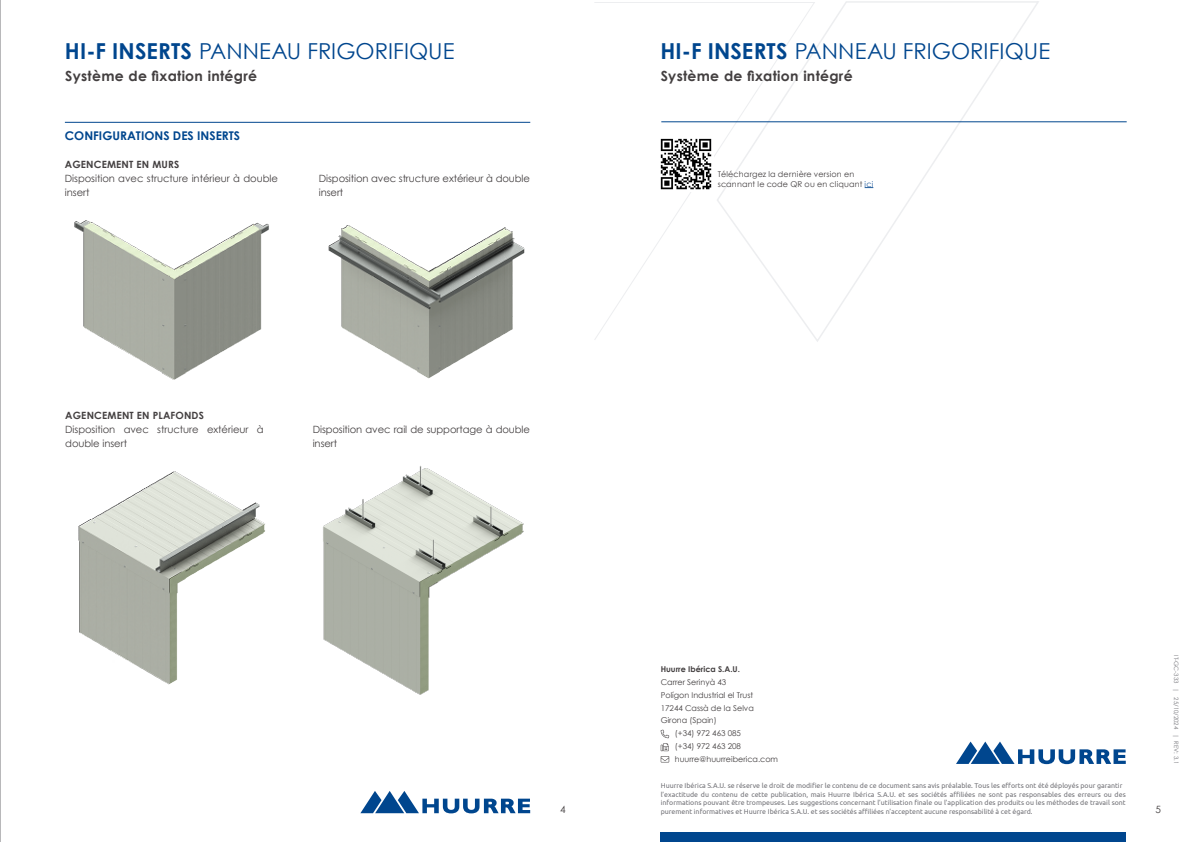
<style>
.page{position:relative;width:1191px;height:842px;background:#fff}
.page>*{position:absolute;margin:0;border:0;box-sizing:border-box;transform-origin:0 0}
.t1{font:22px "Century Gothic";color:#00468e}
.t2{font:700 14px "Century Gothic";letter-spacing:.02em;color:#433f40}
.t3{font:700 12px "Century Gothic";color:#00468e}
.t4{font:10px/14px "Century Gothic";letter-spacing:-.005em;color:#433f40}
.t5{font:700 10px "Century Gothic";letter-spacing:.015em;color:#433f40}
.t6{font:8px "Century Gothic";color:#433f40}
.t7{font:8px/10px "Century Gothic";letter-spacing:.02em;color:#433f40}
.t8{font:700 8px "Century Gothic";color:#433f40}
.t9{font:7px/8.4px "Ubuntu";color:#727277}
.t10{font:6px "Century Gothic";color:#727277}
.s1{font-weight:700}
.s2{color:#235d9c}
</style>
<div class="page">
<svg style="left:594px;top:2px;width:121px;height:338px"></svg>
<svg style="left:715px;top:1px;width:325px;height:341px"></svg>
<div style="left:660px;top:832px;width:465px;height:10px;background:#00468e"></div>
<svg style="left:660px;top:730px;width:9px;height:32px"></svg>
<svg style="left:956px;top:741px;width:169px;height:23px"></svg>
<svg style="left:360px;top:791px;width:170px;height:22px"></svg>
<hr style="left:0;top:0;width:1px;height:842px;background:#727277">
<hr style="left:65px;top:122px;width:465px;height:1px;background:#00468e">
<img style="left:78px;top:471px;width:187px;height:214px">
<img style="left:323px;top:465px;width:201px;height:230px">
<img style="left:328px;top:225px;width:197px;height:154px">
<img style="left:74px;top:220px;width:195px;height:160px">
<img style="left:658px;top:136px;width:55px;height:55px">
<hr style="left:661px;top:121px;width:465px;height:1px;background:#00468e">
<h1 class="t1" style="left:65px;top:36px;width:391px"><span class="s1">HI-F INSERTS</span> PANNEAU FRIGORIFIQUE</h1>
<h2 class="t2" style="left:65px;top:65px;width:193px">Système de fixation intégré</h2>
<h3 class="t3" style="left:65px;top:126px;width:177px">CONFIGURATIONS DES INSERTS</h3>
<h3 class="t5" style="left:65px;top:157px;width:116px">AGENCEMENT EN MURS</h3>
<h3 class="t4" style="left:65px;top:172px;width:215px">Disposition avec structure intérieur à double insert</h3>
<h3 class="t4" style="left:319px;top:172px;width:213px">Disposition avec structure extérieur à double insert</h3>
<h3 class="t5" style="left:65px;top:408px;width:140px">AGENCEMENT EN PLAFONDS</h3>
<h3 class="t4" style="left:65px;top:423px;width:200px">Disposition avec structure extérieur à double insert</h3>
<h3 class="t4" style="left:313px;top:422px;width:219px">Disposition avec rail de supportage à double insert</h3>
<h3 class="t4" style="left:560px;top:802px;width:7px">4</h3>
<h1 class="t1" style="left:660px;top:36px;width:391px"><span class="s1">HI-F INSERTS</span> PANNEAU FRIGORIFIQUE</h1>
<h2 class="t2" style="left:660px;top:65px;width:193px">Système de fixation intégré</h2>
<p class="t7" style="left:718px;top:169px;width:157px">Téléchargez la dernière version en scannant le code QR ou en cliquant <span class="s2">ici</span></p>
<p class="t8" style="left:660px;top:663px;width:81px">Huurre Ibérica S.A.U.</p>
<p class="t6" style="left:660px;top:676px;width:67px">Carrer Serinyà 43</p>
<p class="t6" style="left:660px;top:689px;width:94px">Polígon Industrial el Trust</p>
<p class="t6" style="left:660px;top:702px;width:95px">17244 Cassà de la Selva</p>
<p class="t6" style="left:660px;top:715px;width:58px">Girona (Spain)</p>
<p class="t6" style="left:675px;top:728px;width:68px">(+34) 972 463 085</p>
<p class="t6" style="left:675px;top:741px;width:68px">(+34) 972 463 208</p>
<p class="t6" style="left:675px;top:753px;width:105px">huurre@huurreiberica.com</p>
<p class="t9" style="left:660px;top:781px;width:466px">Huurre Ibérica S.A.U. se réserve le droit de modifier le contenu de ce document sans avis préalable. Tous les efforts ont été déployés pour garantir l’exactitude du contenu de cette publication, mais Huurre Ibérica S.A.U. et ses sociétés affiliées ne sont pas responsables des erreurs ou des informations pouvant être trompeuses. Les suggestions concernant l’utilisation finale ou l’application des produits ou les méthodes de travail sont purement informatives et Huurre Ibérica S.A.U. et ses sociétés affiliées n’acceptent aucune responsabilité à cet égard.</p>
<p class="t10" style="left:1180px;top:655px;width:110px;rotate:90deg">IT-GC-333 | 25/10/2024 | REV: 3.1</p>
<h3 class="t4" style="left:1155px;top:802px;width:7px">5</h3>
</div>
